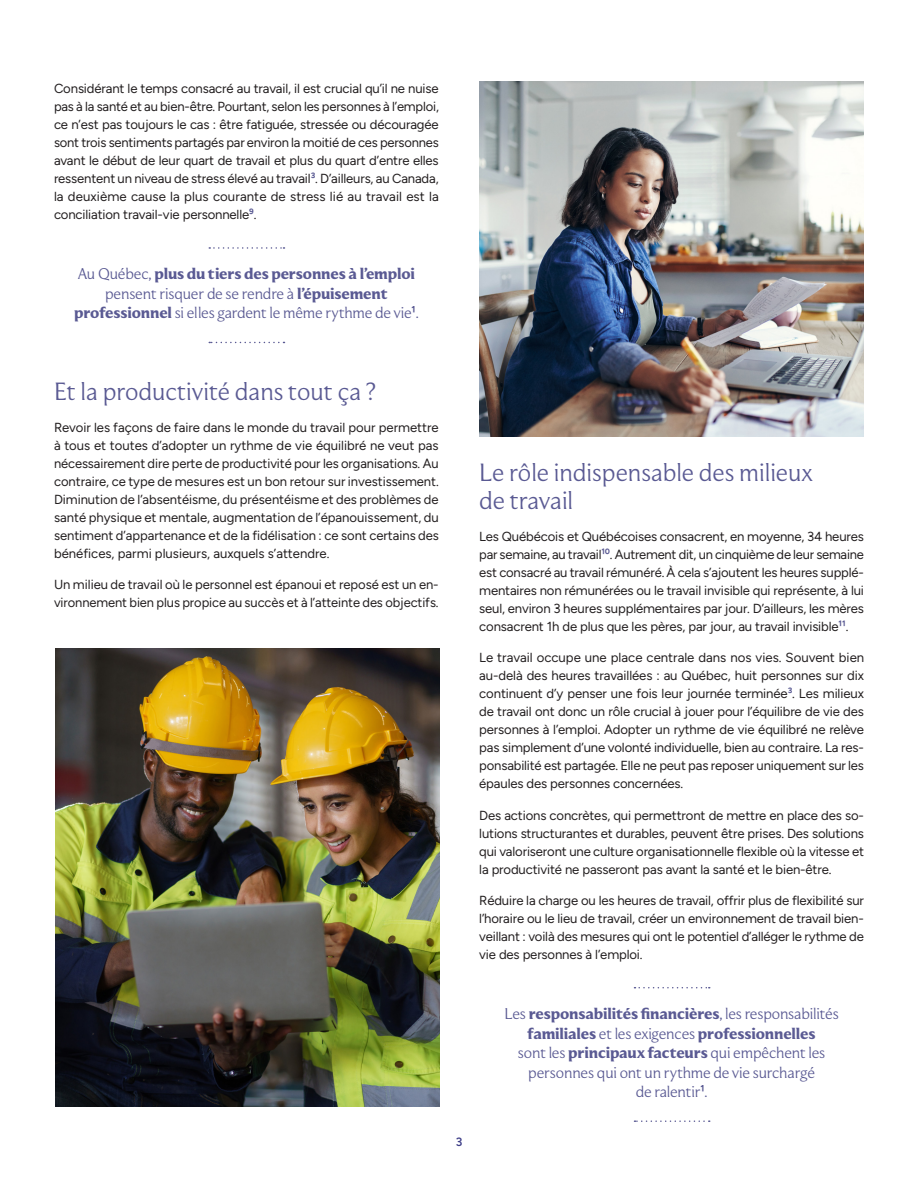
<style>
.page{position:relative;width:918px;height:1188px;background:#fff}
.page>*{position:absolute;margin:0;border:0;box-sizing:border-box;transform-origin:0 0}
.ST{font:300 24px/27.9px "Moulin";color:#5a5a93}
.Exergue{font:300 15px/19.5px "Moulin";letter-spacing:-.01em;color:#5a5a93;text-align:center}
.TXT{font:13.2px/18px "Figtree";letter-spacing:-.01em;color:#231f20;text-align:justify}
.t1{font:600 12px "Figtree";color:#3d3d87}
.s1{font-weight:600;color:#5a5a93}
.s2{font-weight:700}
.s3{font-family:"Figtree";font-weight:600}
</style>
<div class="page">
<svg style="left:209px;top:342px;width:76px;height:1px"></svg>
<svg style="left:209px;top:247px;width:76px;height:2px"></svg>
<svg style="left:634px;top:1120px;width:76px;height:2px"></svg>
<svg style="left:634px;top:987px;width:76px;height:1px"></svg>
<img style="left:55px;top:648px;width:385px;height:459px">
<img style="left:479px;top:81px;width:385px;height:355px">
<p class="TXT" style="left:54px;top:80px;width:386px">Considérant le temps consacré au travail, il est crucial qu’il ne nuise pas à la santé et au bien-être. Pourtant, selon les personnes à l’emploi, ce n’est pas toujours le cas : être fatiguée, stressée ou découragée sont trois sentiments partagés par environ la moitié de ces personnes avant le début de leur quart de travail et plus du quart d’entre elles ressentent un niveau de stress élevé au travail<span class="s1">3</span>. D’ailleurs, au Canada, la deuxième cause la plus courante de stress lié au travail est la conciliation travail-vie personnelle<span class="s1">9</span>.</p>
<p class="Exergue" style="left:74px;top:264px;width:346px">Au Québec, <span class="s2">plus du tiers des personnes à l’emploi </span>pensent risquer de se rendre à <span class="s2">l’épuisement professionnel</span> si elles gardent le même rythme de vie<span class="s3">1</span>.</p>
<p class="ST" style="left:54px;top:377px;width:324px">Et la productivité dans tout ça ?</p>
<p class="TXT" style="left:54px;top:418px;width:387px">Revoir les façons de faire dans le monde du travail pour permettre à tous et toutes d’adopter un rythme de vie équilibré ne veut pas nécessairement dire perte de productivité pour les organisations. Au contraire, ce type de mesures est un bon retour sur investissement.<br>Diminution de l’absentéisme, du présentéisme et des problèmes de santé physique et mentale, augmentation de l’épanouissement, du sentiment d’appartenance et de la fidélisation : ce sont certains des bénéfices, parmi plusieurs, auxquels s’attendre.</p>
<p class="TXT" style="left:54px;top:576px;width:386px">Un milieu de travail où le personnel est épanoui et reposé est un en&shy;vironnement bien plus propice au succès et à l’atteinte des objectifs.</p>
<p class="ST" style="left:479px;top:458px;width:335px">Le rôle indispensable des milieux de travail</p>
<p class="TXT" style="left:479px;top:527px;width:386px">Les Québécois et Québécoises consacrent, en moyenne, 34 heures par semaine, au travail<span class="s1">10</span>. Autrement dit, un cinquième de leur semaine est consacré au travail rémunéré. À cela s’ajoutent les heures supplé&shy;mentaires non rémunérées ou le travail invisible qui représente, à lui seul, environ 3 heures supplémentaires par jour. D’ailleurs, les mères consacrent 1h de plus que les pères, par jour, au travail invisible<span class="s1">11</span>.</p>
<p class="TXT" style="left:479px;top:649px;width:386px">Le travail occupe une place centrale dans nos vies. Souvent bien au-delà des heures travaillées : au Québec, huit personnes sur dix continuent d’y penser une fois leur journée terminée<span class="s1">3</span>. Les milieux de travail ont donc un rôle crucial à jouer pour l’équilibre de vie des personnes à l’emploi. Adopter un rythme de vie équilibré ne relève pas simplement d’une volonté individuelle, bien au contraire. La res&shy;ponsabilité est partagée. Elle ne peut pas reposer uniquement sur les épaules des personnes concernées.</p>
<p class="TXT" style="left:479px;top:806px;width:386px">Des actions concrètes, qui permettront de mettre en place des so&shy;lutions structurantes et durables, peuvent être prises. Des solutions qui valoriseront une culture organisationnelle flexible où la vitesse et la productivité ne passeront pas avant la santé et le bien-être.</p>
<p class="TXT" style="left:479px;top:892px;width:386px">Réduire la charge ou les heures de travail, offrir plus de flexibilité sur l’horaire ou le lieu de travail, créer un environnement de travail bien&shy;veillant : voilà des mesures qui ont le potentiel d’alléger le rythme de vie des personnes à l’emploi.</p>
<p class="t1" style="left:456px;top:1135px;width:8px">3</p>
<p class="Exergue" style="left:504px;top:1004px;width:336px">Les <span class="s2">responsabilités financières</span>, les responsabilités <span class="s2">familiales</span> et les exigences <span class="s2">professionnelles<br></span>sont les <span class="s2">principaux facteurs</span> qui empêchent les personnes qui ont un rythme de vie surchargé<br>de ralentir<span class="s3">1</span>.</p>
</div>
